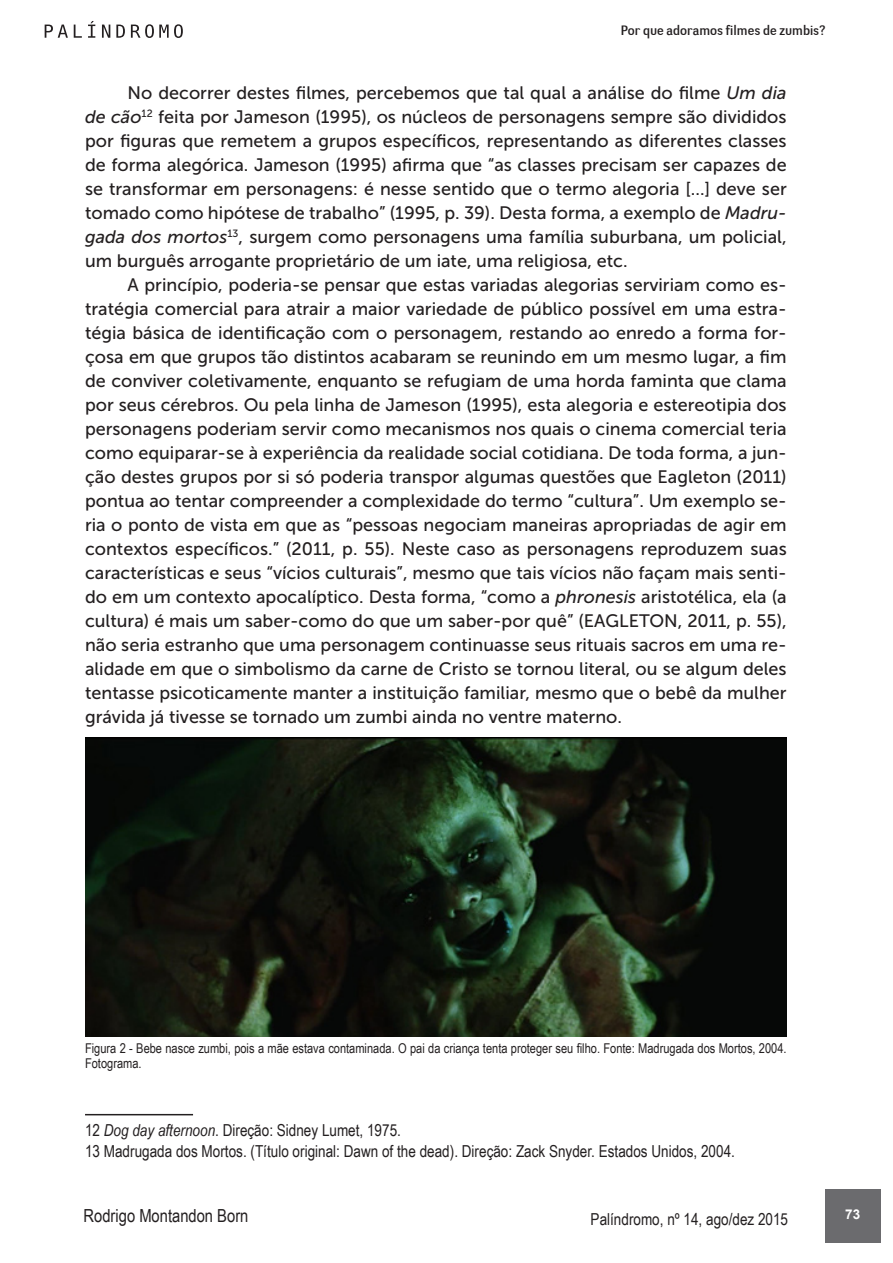
<style>
.page{position:relative;width:893px;height:1263px;background:#fff}
.page>*{position:absolute;margin:0;border:0;box-sizing:border-box;transform-origin:0 0}
.Corpo{font:18px/24px "Museo Sans 500";color:#231f20;text-align:justify}
.t1{font:18px "Arial Narrow";color:#231f20}
.autores_rodapé{font:16.5px "Arial Narrow";color:#231f20}
.legenda{font:13.5px/15px "Arial Narrow";color:#231f20}
.t2{font:13.5px "Negotiate Free";color:#231f20}
.t3{font:700 13.5px "Arial";color:#fff}
.s1{font-style:italic}
</style>
<div class="page">
<div style="left:825px;top:1189px;width:55px;height:53px;background:#6b6b6e"></div>
<svg style="left:45px;top:25px;width:23px;height:13px"></svg>
<svg style="left:74px;top:25px;width:8px;height:13px"></svg>
<svg style="left:88px;top:21px;width:7px;height:17px"></svg>
<svg style="left:102px;top:25px;width:8px;height:13px"></svg>
<svg style="left:116px;top:25px;width:9px;height:13px"></svg>
<svg style="left:131px;top:24px;width:52px;height:14px"></svg>
<hr style="left:85px;top:1114px;width:108px;height:1px;background:#231f20">
<img style="left:86px;top:737px;width:701px;height:299px">
<p class="t2" style="left:621px;top:22px;width:206px">Por que adoramos filmes de zumbis?</p>
<p class="Corpo" style="left:85px;top:80px;width:703px;text-indent:43px">No decorrer destes filmes, percebemos que tal qual a análise do filme <span class="s1">Um dia de cão</span><sup>12</sup> feita por Jameson (1995), os núcleos de personagens sempre são divididos por figuras que remetem a grupos específicos, representando as diferentes classes de forma alegórica. Jameson (1995) afirma que “as classes precisam ser capazes de se transformar em personagens: é nesse sentido que o termo alegoria [...] deve ser tomado como hipótese de trabalho” (1995, p. 39). Desta forma, a exemplo de <span class="s1">Madru&shy;gada dos mortos</span><sup>13</sup>, surgem como personagens uma família suburbana, um policial, um burguês arrogante proprietário de um iate, uma religiosa, etc.</p>
<p class="Corpo" style="left:85px;top:272px;width:703px;text-indent:43px">A princípio, poderia-se pensar que estas variadas alegorias serviriam como es&shy;tratégia comercial para atrair a maior variedade de público possível em uma estra&shy;tégia básica de identificação com o personagem, restando ao enredo a forma for&shy;çosa em que grupos tão distintos acabaram se reunindo em um mesmo lugar, a fim de conviver coletivamente, enquanto se refugiam de uma horda faminta que clama por seus cérebros. Ou pela linha de Jameson (1995), esta alegoria e estereotipia dos personagens poderiam servir como mecanismos nos quais o cinema comercial teria como equiparar-se à experiência da realidade social cotidiana. De toda forma, a jun&shy;ção destes grupos por si só poderia transpor algumas questões que Eagleton (2011) pontua ao tentar compreender a complexidade do termo “cultura”. Um exemplo se&shy;ria o ponto de vista em que as “pessoas negociam maneiras apropriadas de agir em contextos específicos.” (2011, p. 55). Neste caso as personagens reproduzem suas características e seus “vícios culturais”, mesmo que tais vícios não façam mais senti&shy;do em um contexto apocalíptico. Desta forma, “como a <span class="s1">phronesis</span> aristotélica, ela (a cultura) é mais um saber-como do que um saber-por quê” (EAGLETON, 2011, p. 55), não seria estranho que uma personagem continuasse seus rituais sacros em uma re&shy;alidade em que o simbolismo da carne de Cristo se tornou literal, ou se algum deles tentasse psicoticamente manter a instituição familiar, mesmo que o bebê da mulher grávida já tivesse se tornado um zumbi ainda no ventre materno.</p>
<p class="legenda" style="left:85px;top:1040px;width:703px">Figura 2 - Bebe nasce zumbi, pois a mãe estava contaminada. O pai da criança tenta proteger seu filho. Fonte: Madrugada dos Mortos, 2004.<br>Fotograma.</p>
<p class="autores_rodapé" style="left:85px;top:1118px;width:317px">12 <span class="s1">Dog day afternoon</span>. Direção: Sidney Lumet, 1975.</p>
<p class="autores_rodapé" style="left:85px;top:1139px;width:651px">13 Madrugada dos Mortos. (Título original: Dawn of the dead). Direção: Zack Snyder. Estados Unidos, 2004.</p>
<p class="t1" style="left:84px;top:1203px;width:166px">Rodrigo Montandon Born</p>
<p class="autores_rodapé" style="left:591px;top:1206px;width:199px">Palíndromo, nº 14, ago/dez 2015</p>
<p class="t3" style="left:845px;top:1205px;width:17px">73</p>
</div>
